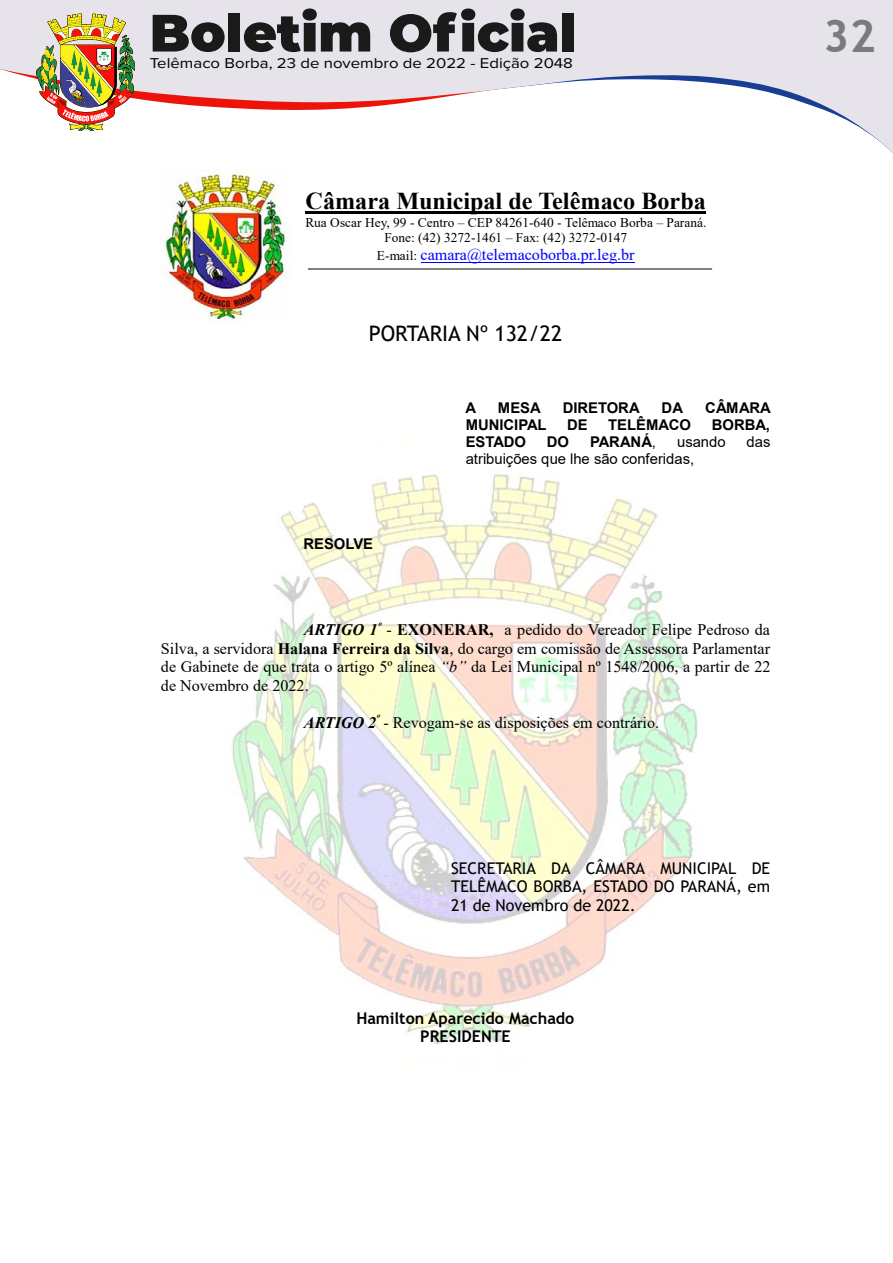
<style>
.page{position:relative;width:893px;height:1263px;background:#fff}
.page>*{position:absolute;margin:0;border:0;box-sizing:border-box;transform-origin:0 0}
.t1{font:700 45px "Trebuchet MS";color:#7c7b7b}
.t2{font:700 24.15px "Times New Roman";color:#000}
.t3{font:21.45px "Trebuchet MS";color:#000}
.t4{font:16.05px/18.6px "Times New Roman";color:#000;text-align:justify}
.t5{font:16.05px/18.8px "Trebuchet MS";color:#000;text-align:justify}
.t6{font:16.05px "Times New Roman";color:#00f}
.t7{font:700 16.05px/18.8px "Trebuchet MS";color:#000;text-align:center}
.t8{font:700 14.85px "Arial";letter-spacing:-.005em;color:#000}
.t9{font:14.85px "Arial";color:#000}
.t10{font:14.7px "Proxima Nova";color:#000;scale:1.14 1}
.t11{font:13.35px/15.3px "Times New Roman";color:#000;text-align:center}
.s1{font-size:13.35px;color:#000}
.s2{font-weight:400}
.s3{font-weight:700;font-style:italic}
.s4{font-weight:700}
.s5{font-style:italic}
</style>
<div class="page">
<div style="left:0;top:0;width:893px;height:9px;background:#e6e3eb"></div>
<svg style="left:0;top:9px;width:893px;height:144px"></svg>
<div style="left:47px;top:132px;width:799px;height:1131px;background:#fff"></div>
<hr style="left:306px;top:211px;width:400px;height:3px;background:#000">
<hr style="left:421px;top:262px;width:213px;height:1px;background:#00f">
<hr style="left:308px;top:268px;width:404px;height:1px;background:#000">
<img style="left:231px;top:473px;width:467px;height:571px">
<img style="left:161px;top:170px;width:126px;height:150px">
<p class="t10" style="left:150px;top:53px;width:373px">Telêmaco Borba, 23 de novembro de 2022 - Edição 2048</p>
<h2 class="t2" style="left:306px;top:183px;width:402px">Câmara Municipal de Telêmaco Borba</h2>
<p class="t11" style="left:305px;top:214px;width:402px">Rua Oscar Hey, 99 - Centro – CEP 84261-640 - Telêmaco Borba – Paraná.<br>Fone: (42) 3272-1461 – Fax: (42) 3272-0147</p>
<p class="t6" style="left:377px;top:243px;width:259px"><span class="s1">E-mail:</span> camara@telemacoborba.pr.leg.br</p>
<h3 class="t3" style="left:369px;top:320px;width:195px">PORTARIA Nº 132/22</h3>
<p class="t8" style="left:304px;top:533px;width:71px">RESOLVE</p>
<p class="t8" style="left:466px;top:397px;width:12px">A</p>
<p class="t8" style="left:498px;top:397px;width:45px">MESA</p>
<p class="t8" style="left:563px;top:397px;width:79px">DIRETORA</p>
<p class="t8" style="left:662px;top:397px;width:23px">DA</p>
<p class="t8" style="left:705px;top:397px;width:67px">CÂMARA</p>
<p class="t8" style="left:466px;top:414px;width:82px">MUNICIPAL</p>
<p class="t8" style="left:567px;top:414px;width:22px">DE</p>
<p class="t8" style="left:608px;top:414px;width:84px">TELÊMACO</p>
<p class="t8" style="left:712px;top:414px;width:59px">BORBA,</p>
<p class="t8" style="left:466px;top:431px;width:62px">ESTADO</p>
<p class="t8" style="left:547px;top:431px;width:24px">DO</p>
<p class="t8" style="left:590px;top:431px;width:67px">PARANÁ<span class="s2">,</span></p>
<p class="t9" style="left:677px;top:431px;width:50px">usando</p>
<p class="t9" style="left:747px;top:431px;width:25px">das</p>
<p class="t9" style="left:466px;top:448px;width:230px">atribuições que lhe são conferidas,</p>
<p class="t4" style="left:161px;top:620px;width:611px;text-indent:143px"><span class="s3">ARTIGO 1</span><sup>º</sup> - <span class="s4">EXONERAR,</span> a pedido do Vereador Felipe Pedroso da Silva, a servidora <span class="s4">Halana Ferreira da Silva</span>, do cargo em comissão de Assessora Parlamentar de Gabinete de que trata o artigo 5º alínea <span class="s5">“b”</span> da Lei Municipal nº 1548/2006, a partir de 22 de Novembro de 2022.</p>
<p class="t4" style="left:304px;top:712px;width:357px"><span class="s3">ARTIGO 2</span><sup>º</sup> - Revogam-se as disposições em contrário.</p>
<p class="t5" style="left:451px;top:859px;width:320px">SECRETARIA DA CÂMARA MUNICIPAL DE TELÊMACO BORBA, ESTADO DO PARANÁ, em 21 de Novembro de 2022.</p>
<p class="t7" style="left:356px;top:1008px;width:220px">Hamilton Aparecido Machado<br>PRESIDENTE</p>
<h1 class="t1" style="left:823px;top:8px;width:54px">32</h1>
</div>
